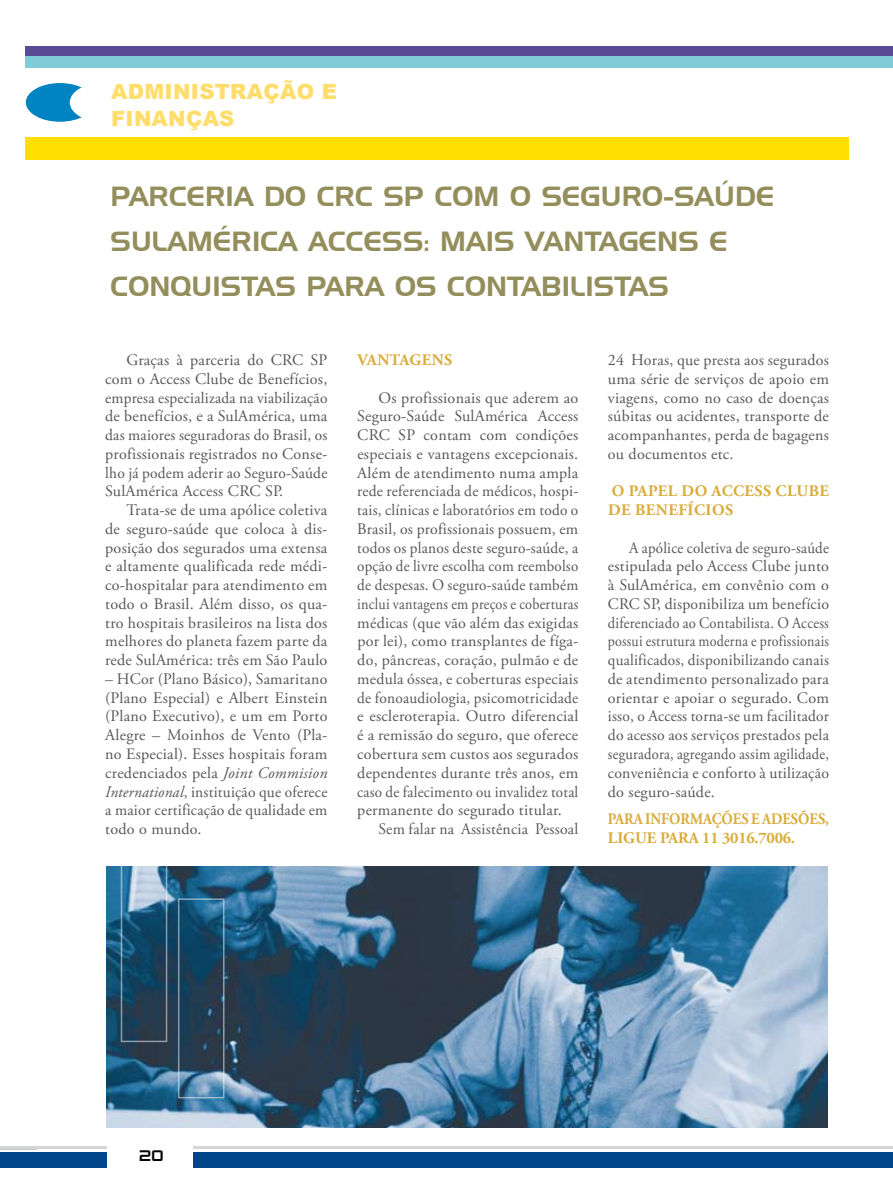
<style>
.page{position:relative;width:893px;height:1191px;background:#fff}
.page>*{position:absolute;margin:0;border:0;box-sizing:border-box;transform-origin:0 0}
.t1{font:27px/45px "Handel Gothic BT";letter-spacing:.005em;color:#948e5c}
.t2{font:900 21px/27px "Arial";letter-spacing:.015em;color:#ffdd6b}
.t3{font:18px "Zeroes";color:#000}
.t4{font:16.05px/18.8px "Adobe Garamond Pro";letter-spacing:.015em;color:#58585a;text-align:justify}
.t5{font:16.05px/18.8px "Adobe Garamond Pro";letter-spacing:.015em;color:#58585a;text-align:justify;scale:.93 1}
.t6{font:16.05px "Adobe Garamond Pro";letter-spacing:.015em;color:#58585a;scale:.95 1}
.t7{font:16.05px "Adobe Garamond Pro";letter-spacing:.015em;color:#58585a;scale:.96 1}
.t8{font:700 16.05px "Adobe Garamond Pro";letter-spacing:-.015em;color:#d9ac3d}
.t9{font:16.05px "Adobe Garamond Pro";letter-spacing:.015em;color:#58585a;scale:.89 1}
.t10{font:16.05px "Adobe Garamond Pro";letter-spacing:.015em;color:#58585a;scale:.94 1}
.t11{font:700 16.05px "Adobe Garamond Pro";letter-spacing:-.015em;color:#d9ac3d;scale:.9 1}
.s1{font-style:italic}
</style>
<div class="page">
<div style="left:193px;top:1152px;width:700px;height:16px;background:#004589"></div>
<hr style="left:193px;top:1146px;width:700px;height:3px;background:#d5d6d7">
<hr style="left:0;top:1146px;width:107px;height:3px;background:#d5d6d7">
<div style="left:0;top:1152px;width:107px;height:16px;background:#004589"></div>
<div style="left:26px;top:46px;width:867px;height:12px;background:#594b96"></div>
<div style="left:26px;top:56px;width:867px;height:11px;background:#80cbd9"></div>
<div style="left:26px;top:137px;width:823px;height:23px;background:#ffde00"></div>
<div style="left:26px;top:83px;width:68px;height:39px;background:#0083c2;border-radius:50%"></div>
<div style="left:71px;top:83px;width:69px;height:39px;background:#fff;border-radius:50%"></div>
<div style="left:70px;top:82px;width:71px;height:40px;border:2px solid #fff;border-radius:50%"></div>
<img style="left:106px;top:867px;width:721px;height:260px">
<div style="left:121px;top:842px;width:46px;height:200px;border:2px solid #feffff"></div>
<p class="t2" style="left:111px;top:77px;width:227px">ADMINISTRAÇÃO E<br>FINANÇAS</p>
<p class="t1" style="left:111px;top:174px;width:665px">PARCERIA DO CRC sp COM O SEGURO-SAÚDE<br>SULAMÉRICA ACCESS: MAIS VANTAGENS E<br>CONQUISTAS PARA OS CONTABILISTAS</p>
<p class="t4" style="left:126px;top:351px;width:202px">Graças à parceria do CRC SP</p>
<p class="t4" style="left:105px;top:370px;width:224px">com o Access Clube de Benefícios,</p>
<p class="t6" style="left:105px;top:388px;width:235px">empresa especializada na viabilização</p>
<p class="t4" style="left:105px;top:407px;width:224px">de benefícios, e a SulAmérica, uma</p>
<p class="t7" style="left:105px;top:425px;width:233px">das maiores seguradoras do Brasil, os</p>
<p class="t4" style="left:105px;top:445px;width:224px">profissionais registrados no Conse-</p>
<p class="t7" style="left:105px;top:463px;width:233px">lho já podem aderir ao Seguro-Saúde</p>
<p class="t4" style="left:105px;top:482px;width:180px">SulAmérica Access CRC SP.</p>
<p class="t4" style="left:127px;top:501px;width:202px">Trata-se de uma apólice coletiva</p>
<p class="t4" style="left:105px;top:520px;width:224px">de seguro-saúde que coloca à dis-</p>
<p class="t4" style="left:105px;top:539px;width:224px">posição dos segurados uma extensa</p>
<p class="t4" style="left:105px;top:557px;width:224px">e altamente qualificada rede médi-</p>
<p class="t4" style="left:105px;top:576px;width:224px">co-hospitalar para atendimento em</p>
<p class="t4" style="left:105px;top:595px;width:224px">todo o Brasil. Além disso, os qua-</p>
<p class="t4" style="left:105px;top:614px;width:224px">tro hospitais brasileiros na lista dos</p>
<p class="t4" style="left:105px;top:632px;width:224px">melhores do planeta fazem parte da</p>
<p class="t4" style="left:105px;top:651px;width:224px">rede SulAmérica: três em São Paulo</p>
<p class="t4" style="left:105px;top:670px;width:224px">– HCor (Plano Básico), Samaritano (Plano Especial) e Albert Einstein (Plano Executivo), e um em Porto Alegre – Moinhos de Vento (Pla&shy;no Especial). Esses hospitais foram credenciados pela <span class="s1">Joint Commision International</span>, instituição que oferece a maior certificação de qualidade em todo o mundo.</p>
<p class="t8" style="left:357px;top:351px;width:22px">VANTAGENS</p>
<p class="t4" style="left:379px;top:389px;width:201px">Os profissionais que aderem ao</p>
<p class="t4" style="left:357px;top:407px;width:223px">Seguro-Saúde SulAmérica Access</p>
<p class="t4" style="left:357px;top:426px;width:223px">CRC SP contam com condições</p>
<p class="t4" style="left:357px;top:445px;width:222px">especiais e vantagens excepcionais.</p>
<p class="t4" style="left:357px;top:464px;width:222px">Além de atendimento numa ampla</p>
<p class="t7" style="left:357px;top:482px;width:232px">rede referenciada de médicos, hospi-</p>
<p class="t6" style="left:357px;top:500px;width:234px">tais, clínicas e laboratórios em todo o</p>
<p class="t4" style="left:357px;top:520px;width:223px">Brasil, os profissionais possuem, em</p>
<p class="t6" style="left:357px;top:538px;width:234px">todos os planos deste seguro-saúde, a</p>
<p class="t5" style="left:357px;top:557px;width:239px">opção de livre escolha com reembolso</p>
<p class="t6" style="left:357px;top:575px;width:234px">de despesas. O seguro-saúde também</p>
<p class="t9" style="left:357px;top:594px;width:250px">inclui vantagens em preços e coberturas</p>
<p class="t4" style="left:357px;top:614px;width:223px">médicas (que vão além das exigidas</p>
<p class="t4" style="left:357px;top:632px;width:222px">por lei), como transplantes de fíga-</p>
<p class="t4" style="left:357px;top:651px;width:222px">do, pâncreas, coração, pulmão e de</p>
<p class="t4" style="left:357px;top:670px;width:222px">medula óssea, e coberturas especiais</p>
<p class="t6" style="left:357px;top:688px;width:234px">de fonoaudiologia, psicomotricidade</p>
<p class="t4" style="left:357px;top:707px;width:222px">e escleroterapia. Outro diferencial</p>
<p class="t4" style="left:357px;top:726px;width:223px">é a remissão do seguro, que oferece</p>
<p class="t4" style="left:357px;top:745px;width:223px">cobertura sem custos aos segurados</p>
<p class="t4" style="left:357px;top:764px;width:222px">dependentes durante três anos, em</p>
<p class="t10" style="left:357px;top:782px;width:237px">caso de falecimento ou invalidez total</p>
<p class="t4" style="left:357px;top:801px;width:206px">permanente do segurado titular.</p>
<p class="t4" style="left:379px;top:820px;width:201px">Sem falar na Assistência Pessoal</p>
<p class="t4" style="left:608px;top:351px;width:223px">24 Horas, que presta aos segurados uma série de serviços de apoio em viagens, como no caso de doenças súbitas ou acidentes, transporte de acompanhantes, perda de bagagens ou documentos etc.</p>
<p class="t8" style="left:612px;top:482px;width:28px">O PAPEL</p>
<p class="t8" style="left:681px;top:482px;width:51px">DO ACCESS</p>
<p class="t8" style="left:776px;top:482px;width:23px">CLUBE</p>
<p class="t8" style="left:608px;top:501px;width:50px">DE BENEF</p>
<p class="t8" style="left:688px;top:501px;width:17px">ÍCIOS</p>
<p class="t5" style="left:608px;top:539px;width:239px;text-indent:21px">A apólice coletiva de seguro-saúde estipulada pelo Access Clube junto à SulAmérica, em convênio com o CRC SP, disponibiliza um benefício diferenciado ao Contabilista. O Access possui estrutura moderna e profissionais qualificados, disponibilizando canais de atendimento personalizado para orientar e apoiar o segurado. Com isso, o Access torna-se um facilitador do acesso aos serviços prestados pela seguradora, agregando assim agilidade, conveniência e conforto à utilização do seguro-saúde.</p>
<p class="t11" style="left:608px;top:810px;width:20px">PARA</p>
<p class="t11" style="left:645px;top:810px;width:12px">INFORMA</p>
<p class="t11" style="left:712px;top:810px;width:22px">ÇÕES</p>
<p class="t11" style="left:751px;top:810px;width:24px">E ADESÕES</p>
<p class="t11" style="left:825px;top:810px;width:6px">,</p>
<p class="t8" style="left:608px;top:828px;width:11px">LIGUE</p>
<p class="t8" style="left:660px;top:828px;width:11px">PARA</p>
<p class="t8" style="left:702px;top:828px;width:94px">11 3016.7006.</p>
<p class="t3" style="left:139px;top:1146px;width:26px">20</p>
</div>
